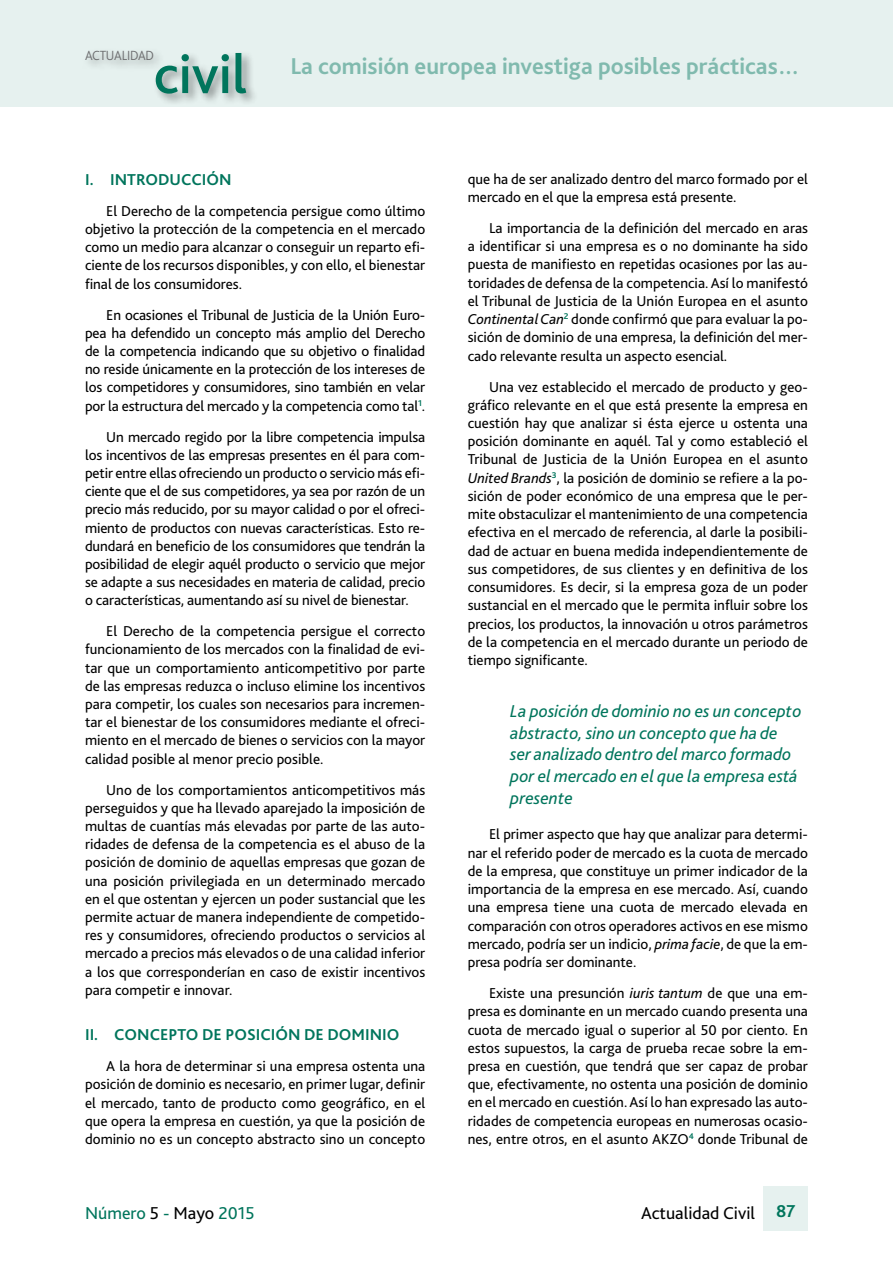
<style>
.page{position:relative;width:893px;height:1263px;background:#fff}
.page>*{position:absolute;margin:0;border:0;box-sizing:border-box;transform-origin:0 0}
.t1{font:500 56.7px "Bliss 2";color:#00755c}
.t2{font:700 24px "Bliss 2";color:#80baae}
.t3{font:italic 18px/21.9px "Bliss 2";color:#00755c}
.t4{font:18px "Bliss 2";color:#000}
.t5{font:18px "Bliss 2";color:#00755c}
.t6{font:700 16.5px "Bliss 2";color:#00755c}
.t7{font:15px/18.1px "Bliss 2";color:#000;text-align:justify}
.t8{font:300 13.95px "Bliss 2";letter-spacing:-.02em;color:#6b6c6e;scale:.94 1}
.s1{font-style:italic}
.s2{color:#000}
.s3{font-weight:700;color:#00755c}
</style>
<div class="page">
<div style="left:0;top:0;width:893px;height:106px;background:#e6f1ef"></div>
<div style="left:81px;top:47px;width:177px;height:59px;background:#000;opacity:.4"></div>
<div style="left:764px;top:1186px;width:44px;height:44px;background:#e6f1ef"></div>
<p class="t8" style="left:85px;top:46px;width:75px">ACTUALIDAD</p>
<p class="t1" style="left:154px;top:39px;width:95px">civil</p>
<p class="t2" style="left:290px;top:51px;width:511px">La comisión europea investiga posibles prácticas…</p>
<p class="t6" style="left:85px;top:169px;width:148px">I. INTRODUCCIÓN</p>
<p class="t7" style="left:85px;top:201px;width:342px;text-indent:21px">El Derecho de la competencia persigue como último objetivo la protección de la competencia en el mercado como un medio para alcanzar o conseguir un reparto efi&shy;ciente de los recursos disponibles, y con ello, el bienestar final de los consumidores.</p>
<p class="t7" style="left:85px;top:305px;width:342px;text-indent:21px">En ocasiones el Tribunal de Justicia de la Unión Euro&shy;pea ha defendido un concepto más amplio del Derecho de la competencia indicando que su objetivo o finalidad no reside únicamente en la protección de los intereses de los competidores y consumidores, sino también en velar por la estructura del mercado y la competencia como tal<sup>1</sup>.</p>
<p class="t7" style="left:85px;top:427px;width:342px;text-indent:21px">Un mercado regido por la libre competencia impulsa los incentivos de las empresas presentes en él para com&shy;petir entre ellas ofreciendo un producto o servicio más efi&shy;ciente que el de sus competidores, ya sea por razón de un precio más reducido, por su mayor calidad o por el ofreci&shy;miento de productos con nuevas características. Esto re&shy;dundará en beneficio de los consumidores que tendrán la posibilidad de elegir aquél producto o servicio que mejor se adapte a sus necesidades en materia de calidad, precio o características, aumentando así su nivel de bienestar.</p>
<p class="t7" style="left:85px;top:622px;width:342px;text-indent:21px">El Derecho de la competencia persigue el correcto funcionamiento de los mercados con la finalidad de evi&shy;tar que un comportamiento anticompetitivo por parte de las empresas reduzca o incluso elimine los incentivos para competir, los cuales son necesarios para incremen&shy;tar el bienestar de los consumidores mediante el ofreci&shy;miento en el mercado de bienes o servicios con la mayor calidad posible al menor precio posible.</p>
<p class="t7" style="left:85px;top:780px;width:342px;text-indent:21px">Uno de los comportamientos anticompetitivos más perseguidos y que ha llevado aparejado la imposición de multas de cuantías más elevadas por parte de las auto&shy;ridades de defensa de la competencia es el abuso de la posición de dominio de aquellas empresas que gozan de una posición privilegiada en un determinado mercado en el que ostentan y ejercen un poder sustancial que les permite actuar de manera independiente de competido&shy;res y consumidores, ofreciendo productos o servicios al mercado a precios más elevados o de una calidad inferior a los que corresponderían en caso de existir incentivos para competir e innovar.</p>
<p class="t6" style="left:85px;top:1024px;width:316px">II. CONCEPTO DE POSICIÓN DE DOMINIO</p>
<p class="t7" style="left:85px;top:1057px;width:342px;text-indent:21px">A la hora de determinar si una empresa ostenta una posición de dominio es necesario, en primer lugar, definir el mercado, tanto de producto como geográfico, en el que opera la empresa en cuestión, ya que la posición de dominio no es un concepto abstracto sino un concepto</p>
<p class="t7" style="left:468px;top:169px;width:342px">que ha de ser analizado dentro del marco formado por el mercado en el que la empresa está presente.</p>
<p class="t7" style="left:468px;top:218px;width:342px;text-indent:21px">La importancia de la definición del mercado en aras a identificar si una empresa es o no dominante ha sido puesta de manifiesto en repetidas ocasiones por las au&shy;toridades de defensa de la competencia. Así lo manifestó el Tribunal de Justicia de la Unión Europea en el asunto <span class="s1">Continental Can</span><sup>2</sup> donde confirmó que para evaluar la po&shy;sición de dominio de una empresa, la definición del mer&shy;cado relevante resulta un aspecto esencial.</p>
<p class="t7" style="left:468px;top:377px;width:342px;text-indent:21px">Una vez establecido el mercado de producto y geo&shy;gráfico relevante en el que está presente la empresa en cuestión hay que analizar si ésta ejerce u ostenta una posición dominante en aquél. Tal y como estableció el Tribunal de Justicia de la Unión Europea en el asunto <span class="s1">United Brands</span><sup>3</sup>, la posición de dominio se refiere a la po&shy;sición de poder económico de una empresa que le per&shy;mite obstaculizar el mantenimiento de una competencia efectiva en el mercado de referencia, al darle la posibili&shy;dad de actuar en buena medida independientemente de sus competidores, de sus clientes y en definitiva de los consumidores. Es decir, si la empresa goza de un poder sustancial en el mercado que le permita influir sobre los precios, los productos, la innovación u otros parámetros de la competencia en el mercado durante un periodo de tiempo significante.</p>
<p class="t3" style="left:510px;top:699px;width:293px">La posición de dominio no es un concepto abstracto, sino un concepto que ha de ser analizado dentro del marco formado por el mercado en el que la empresa está presente</p>
<p class="t7" style="left:468px;top:825px;width:342px;text-indent:21px">El primer aspecto que hay que analizar para determi&shy;nar el referido poder de mercado es la cuota de mercado de la empresa, que constituye un primer indicador de la importancia de la empresa en ese mercado. Así, cuando una empresa tiene una cuota de mercado elevada en comparación con otros operadores activos en ese mismo mercado, podría ser un indicio, <span class="s1">prima facie</span>, de que la em&shy;presa podría ser dominante.</p>
<p class="t7" style="left:468px;top:983px;width:342px;text-indent:21px">Existe una presunción <span class="s1">iuris tantum</span> de que una em&shy;presa es dominante en un mercado cuando presenta una cuota de mercado igual o superior al 50 por ciento. En estos supuestos, la carga de prueba recae sobre la em&shy;presa en cuestión, que tendrá que ser capaz de probar que, efectivamente, no ostenta una posición de dominio en el mercado en cuestión. Así lo han expresado las auto&shy;ridades de competencia europeas en numerosas ocasio&shy;nes, entre otros, en el asunto AKZO<sup>4</sup> donde Tribunal de</p>
<p class="t5" style="left:85px;top:1202px;width:171px">Número <span class="s2">5</span> - <span class="s2">Mayo</span> 2015</p>
<p class="t4" style="left:641px;top:1202px;width:156px">Actualidad Civil <span class="s3">87</span></p>
</div>
